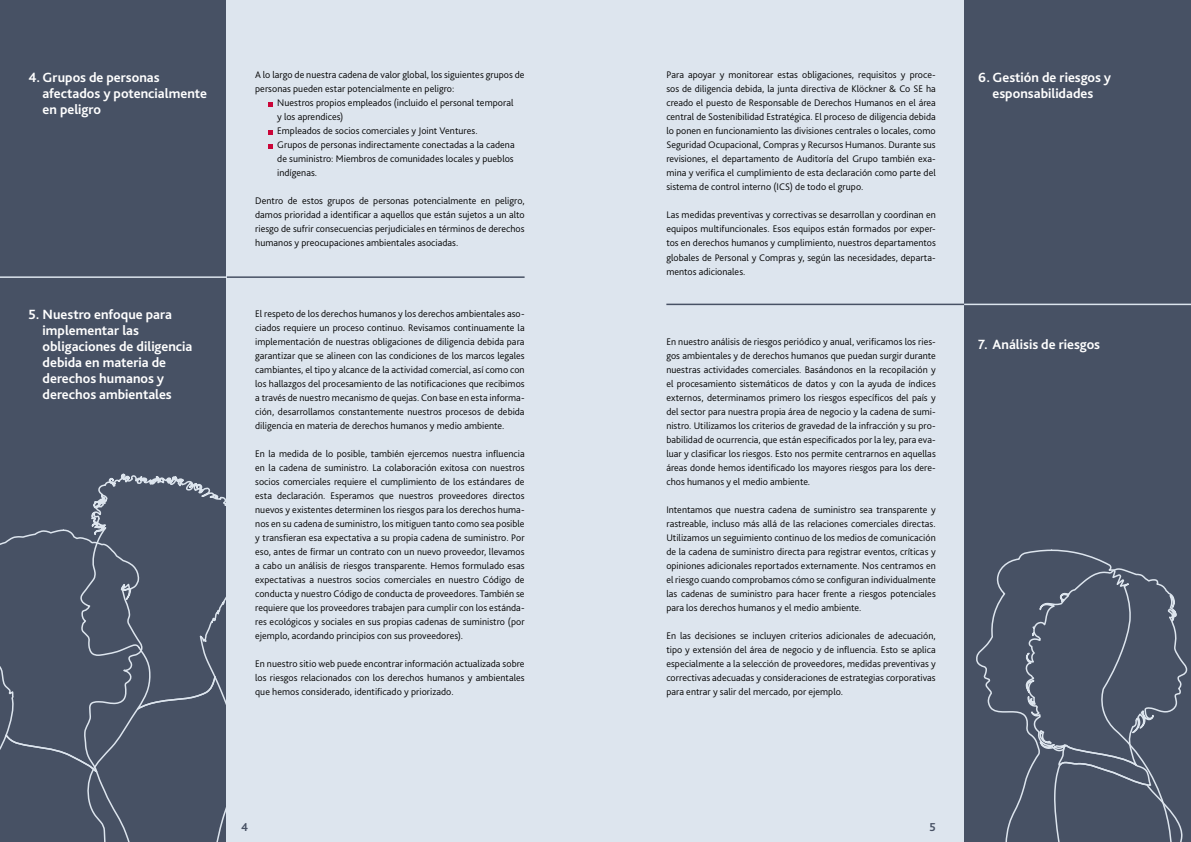
<style>
.page{position:relative;width:1191px;height:842px;background:#fff}
.page>*{position:absolute;margin:0;border:0;box-sizing:border-box;transform-origin:0 0}
.Subheads{font:700 14px/16px "Kl Bliss";color:#fff}
.t1{font:700 12px "Kl Bliss";color:#475164}
.Copy{font:300 10px/14px "Kl Bliss";letter-spacing:.005em;color:#000;text-align:justify}
</style>
<div class="page">
<div style="left:0;top:0;width:227px;height:842px;background:#475164"></div>
<div style="left:964px;top:0;width:227px;height:842px;background:#475164"></div>
<div style="left:227px;top:0;width:737px;height:842px;background:#dde5ee"></div>
<svg style="left:0;top:529px;width:227px;height:313px"></svg>
<svg style="left:60px;top:460px;width:167px;height:253px"></svg>
<svg style="left:268px;top:102px;width:5px;height:4px"></svg>
<svg style="left:268px;top:130px;width:5px;height:4px"></svg>
<svg style="left:268px;top:144px;width:5px;height:4px"></svg>
<hr style="left:666px;top:304px;width:298px;height:1px;background:#475164">
<hr style="left:964px;top:304px;width:227px;height:1px;background:#dde5ee">
<hr style="left:227px;top:276px;width:297px;height:2px;background:#475164">
<hr style="left:0;top:276px;width:227px;height:2px;background:#dde5ee">
<svg style="left:1173px;top:596px;width:15px;height:114px"></svg>
<svg style="left:1173px;top:813px;width:10px;height:29px"></svg>
<svg style="left:976px;top:549px;width:197px;height:293px"></svg>
<p class="Copy" style="left:255px;top:68px;width:271px">A lo largo de nuestra cadena de valor global, los siguientes grupos de personas pueden estar potencialmente en peligro:</p>
<p class="Copy" style="left:277px;top:96px;width:238px">Nuestros propios empleados (incluido el personal temporal y los aprendices)</p>
<p class="Copy" style="left:277px;top:124px;width:202px">Empleados de socios comerciales y Joint Ventures.</p>
<p class="Copy" style="left:277px;top:138px;width:239px">Grupos de personas indirectamente conectadas a la cadena de suministro: Miembros de comunidades locales y pueblos indígenas.</p>
<p class="Copy" style="left:255px;top:194px;width:271px">Dentro de estos grupos de personas potencialmente en peligro, damos prioridad a identificar a aquellos que están sujetos a un alto riesgo de sufrir consecuencias perjudiciales en términos de derechos humanos y preocupaciones ambientales asociadas.</p>
<p class="Copy" style="left:666px;top:68px;width:271px">Para apoyar y monitorear estas obligaciones, requisitos y proce&shy;sos de diligencia debida, la junta directiva de Klöckner &amp; Co SE ha creado el puesto de Responsable de Derechos Humanos en el área central de Sostenibilidad Estratégica. El proceso de diligencia debida lo ponen en funcionamiento las divisiones centrales o locales, como Seguridad Ocupacional, Compras y Recursos Humanos. Durante sus revisiones, el departamento de Auditoría del Grupo también exa&shy;mina y verifica el cumplimiento de esta declaración como parte del sistema de control interno (ICS) de todo el grupo.</p>
<p class="Copy" style="left:666px;top:208px;width:271px">Las medidas preventivas y correctivas se desarrollan y coordinan en equipos multifuncionales. Esos equipos están formados por exper&shy;tos en derechos humanos y cumplimiento, nuestros departamentos globales de Personal y Compras y, según las necesidades, departa&shy;mentos adicionales.</p>
<p class="Subheads" style="left:43px;top:69px;width:166px;text-indent:-14px">4. Grupos de personas afectados y potencialmente en peligro</p>
<p class="Subheads" style="left:978px;top:69px;width:134px;text-align:center">6. Gestión de riesgos y esponsabilidades</p>
<p class="Subheads" style="left:43px;top:306px;width:151px;text-indent:-14px">5. Nuestro enfoque para implementar las obligaciones de diligencia debida en materia de derechos humanos y derechos ambientales</p>
<p class="Copy" style="left:255px;top:306px;width:271px">El respeto de los derechos humanos y los derechos ambientales aso&shy;ciados requiere un proceso continuo. Revisamos continuamente la implementación de nuestras obligaciones de diligencia debida para garantizar que se alineen con las condiciones de los marcos legales cambiantes, el tipo y alcance de la actividad comercial, así como con los hallazgos del procesamiento de las notificaciones que recibimos a través de nuestro mecanismo de quejas. Con base en esta informa&shy;ción, desarrollamos constantemente nuestros procesos de debida diligencia en materia de derechos humanos y medio ambiente.</p>
<p class="Copy" style="left:255px;top:446px;width:271px">En la medida de lo posible, también ejercemos nuestra influencia en la cadena de suministro. La colaboración exitosa con nuestros socios comerciales requiere el cumplimiento de los estándares de esta declaración. Esperamos que nuestros proveedores directos nuevos y existentes determinen los riesgos para los derechos huma&shy;nos en su cadena de suministro, los mitiguen tanto como sea posible y transfieran esa expectativa a su propia cadena de suministro. Por eso, antes de firmar un contrato con un nuevo proveedor, llevamos a cabo un análisis de riesgos transparente. Hemos formulado esas expectativas a nuestros socios comerciales en nuestro Código de conducta y nuestro Código de conducta de proveedores. También se requiere que los proveedores trabajen para cumplir con los estánda&shy;res ecológicos y sociales en sus propias cadenas de suministro (por ejemplo, acordando principios con sus proveedores).</p>
<p class="Copy" style="left:255px;top:656px;width:271px">En nuestro sitio web puede encontrar información actualizada sobre los riesgos relacionados con los derechos humanos y ambientales que hemos considerado, identificado y priorizado.</p>
<p class="t1" style="left:241px;top:820px;width:9px">4</p>
<p class="Copy" style="left:666px;top:334px;width:271px">En nuestro análisis de riesgos periódico y anual, verificamos los ries&shy;gos ambientales y de derechos humanos que puedan surgir durante nuestras actividades comerciales. Basándonos en la recopilación y el procesamiento sistemáticos de datos y con la ayuda de índices externos, determinamos primero los riesgos específicos del país y del sector para nuestra propia área de negocio y la cadena de sumi&shy;nistro. Utilizamos los criterios de gravedad de la infracción y su pro&shy;babilidad de ocurrencia, que están especificados por la ley, para eva&shy;luar y clasificar los riesgos. Esto nos permite centrarnos en aquellas áreas donde hemos identificado los mayores riesgos para los dere&shy;chos humanos y el medio ambiente.</p>
<p class="Copy" style="left:666px;top:502px;width:271px">Intentamos que nuestra cadena de suministro sea transparente y rastreable, incluso más allá de las relaciones comerciales directas.<br>Utilizamos un seguimiento continuo de los medios de comunicación de la cadena de suministro directa para registrar eventos, críticas y opiniones adicionales reportados externamente. Nos centramos en el riesgo cuando comprobamos cómo se configuran individualmente las cadenas de suministro para hacer frente a riesgos potenciales para los derechos humanos y el medio ambiente.</p>
<p class="Copy" style="left:666px;top:628px;width:271px">En las decisiones se incluyen criterios adicionales de adecuación, tipo y extensión del área de negocio y de influencia. Esto se aplica especialmente a la selección de proveedores, medidas preventivas y correctivas adecuadas y consideraciones de estrategias corporativas para entrar y salir del mercado, por ejemplo.</p>
<p class="Subheads" style="left:978px;top:336px;width:123px">7. Análisis de riesgos</p>
<p class="t1" style="left:929px;top:820px;width:8px">5</p>
</div>
